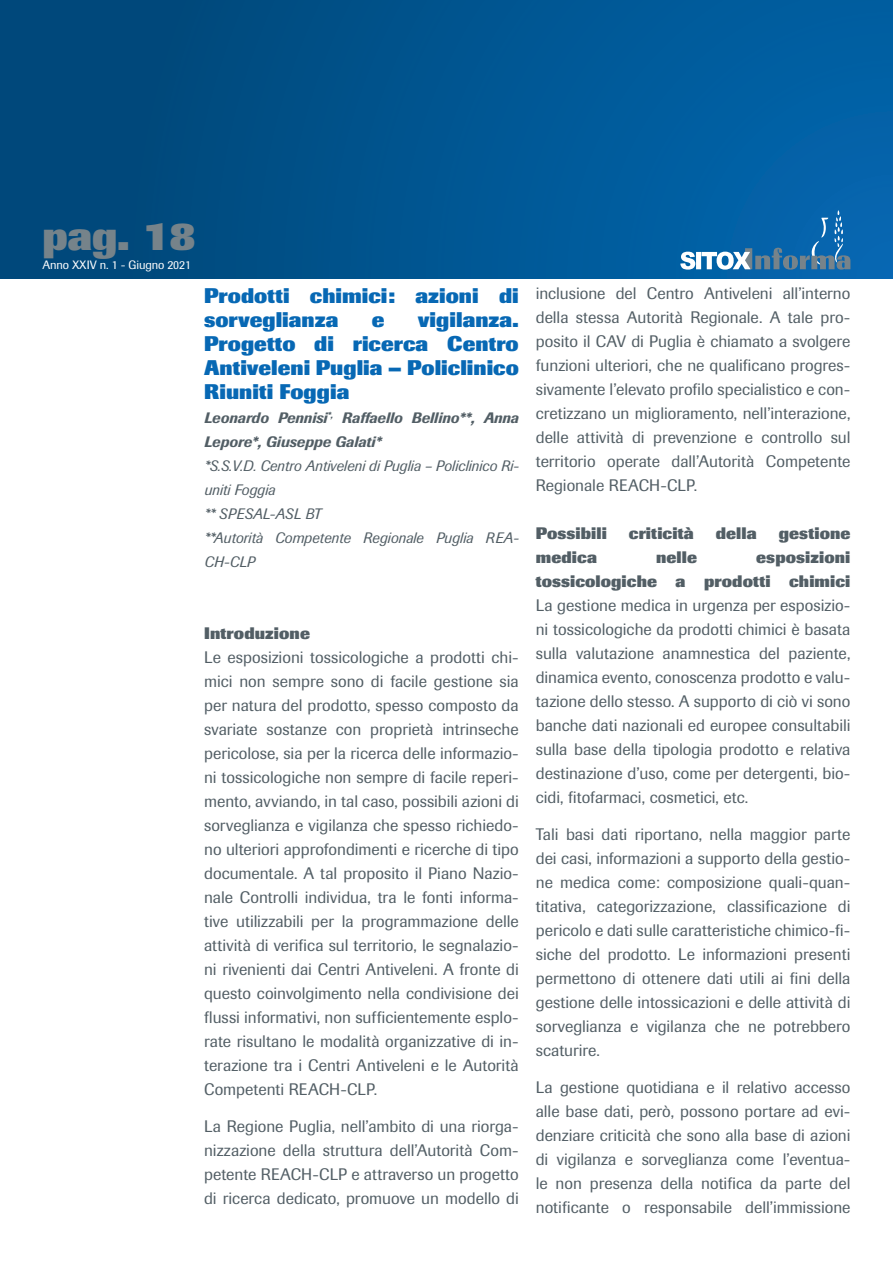
<style>
.page{position:relative;width:893px;height:1263px;background:#fff}
.page>*{position:absolute;margin:0;border:0;box-sizing:border-box;transform-origin:0 0}
.t1{font:800 40.5px "Imago";color:#76838a}
.t2{font:800 21px/24px "Imago";color:#0768b4;text-align:justify}
.t3{font:16.5px/24px "Imago";color:#525e65;text-align:justify}
.t4{font:800 16.5px "Imago";letter-spacing:.005em;color:#525e65}
.t5{font:italic 15px/24px "Imago";color:#525e65}
.t6{font:italic 500 15px/24px "Imago";color:#525e65}
.t7{font:italic 15px "Imago";letter-spacing:.02em;color:#525e65}
.t8{font:12px "Imago";letter-spacing:-.01em;color:#fff}
</style>
<div class="page">
<div style="left:0;top:0;width:893px;height:278px;background:linear-gradient(to right,#004575,#0164ab)"></div>
<svg style="left:680px;top:210px;width:170px;height:60px;background:#2774ad"></svg>
<h1 class="t1" style="left:43px;top:212px;width:155px">pag. 18</h1>
<p class="t8" style="left:43px;top:258px;width:150px">Anno XXIV n. 1 - Giugno 2021</p>
<p class="t2" style="left:204px;top:284px;width:316px">Prodotti chimici: azioni di</p>
<p class="t2" style="left:204px;top:308px;width:136px">sorveglianza</p>
<p class="t2" style="left:372px;top:308px;width:14px">e</p>
<p class="t2" style="left:418px;top:308px;width:102px">vigilanza.</p>
<p class="t2" style="left:204px;top:332px;width:316px">Progetto di ricerca Centro Antiveleni Puglia – Policlinico Riuniti Foggia</p>
<p class="t6" style="left:204px;top:406px;width:316px">Leonardo Pennisi<sup>*,</sup> Raffaello Bellino**, Anna<br>Lepore*, Giuseppe Galati*</p>
<p class="t5" style="left:204px;top:454px;width:316px">*S.S.V.D. Centro Antiveleni di Puglia – Policlinico Ri&shy;uniti Foggia</p>
<p class="t7" style="left:204px;top:505px;width:118px">** SPESAL-ASL BT</p>
<p class="t5" style="left:204px;top:526px;width:316px">**Autorità Competente Regionale Puglia REA-<br>CH-CLP</p>
<p class="t4" style="left:204px;top:623px;width:107px">Introduzione</p>
<p class="t3" style="left:204px;top:645px;width:316px">Le esposizioni tossicologiche a prodotti chi&shy;mici non sempre sono di facile gestione sia per natura del prodotto, spesso composto da svariate sostanze con proprietà intrinseche pericolose, sia per la ricerca delle informazio&shy;ni tossicologiche non sempre di facile reperi&shy;mento, avviando, in tal caso, possibili azioni di sorveglianza e vigilanza che spesso richiedo&shy;no ulteriori approfondimenti e ricerche di tipo documentale. A tal proposito il Piano Nazio&shy;nale Controlli individua, tra le fonti informa&shy;tive utilizzabili per la programmazione delle attività di verifica sul territorio, le segnalazio&shy;ni rivenienti dai Centri Antiveleni. A fronte di questo coinvolgimento nella condivisione dei flussi informativi, non sufficientemente esplo&shy;rate risultano le modalità organizzative di in&shy;terazione tra i Centri Antiveleni e le Autorità Competenti REACH-CLP.</p>
<p class="t3" style="left:204px;top:1114px;width:316px">La Regione Puglia, nell’ambito di una riorga&shy;nizzazione della struttura dell’Autorità Com&shy;petente REACH-CLP e attraverso un progetto di ricerca dedicato, promuove un modello di</p>
<p class="t3" style="left:536px;top:281px;width:316px">inclusione del Centro Antiveleni all’interno della stessa Autorità Regionale. A tale pro&shy;posito il CAV di Puglia è chiamato a svolgere funzioni ulteriori, che ne qualificano progres&shy;sivamente l’elevato profilo specialistico e con&shy;cretizzano un miglioramento, nell’interazione, delle attività di prevenzione e controllo sul territorio operate dall’Autorità Competente Regionale REACH-CLP.</p>
<p class="t4" style="left:536px;top:523px;width:73px">Possibili</p>
<p class="t4" style="left:629px;top:523px;width:67px">criticità</p>
<p class="t4" style="left:716px;top:523px;width:43px">della</p>
<p class="t4" style="left:779px;top:523px;width:73px">gestione</p>
<p class="t4" style="left:536px;top:547px;width:63px">medica</p>
<p class="t4" style="left:656px;top:547px;width:42px">nelle</p>
<p class="t4" style="left:756px;top:547px;width:96px">esposizioni</p>
<p class="t4" style="left:536px;top:571px;width:316px">tossicologiche a prodotti chimici</p>
<p class="t3" style="left:536px;top:593px;width:316px">La gestione medica in urgenza per esposizio&shy;ni tossicologiche da prodotti chimici è basata sulla valutazione anamnestica del paziente, dinamica evento, conoscenza prodotto e valu&shy;tazione dello stesso. A supporto di ciò vi sono banche dati nazionali ed europee consultabili sulla base della tipologia prodotto e relativa destinazione d’uso, come per detergenti, bio&shy;cidi, fitofarmaci, cosmetici, etc.</p>
<p class="t3" style="left:536px;top:822px;width:316px">Tali basi dati riportano, nella maggior parte dei casi, informazioni a supporto della gestio&shy;ne medica come: composizione quali-quan&shy;titativa, categorizzazione, classificazione di pericolo e dati sulle caratteristiche chimico-fi&shy;siche del prodotto. Le informazioni presenti permettono di ottenere dati utili ai fini della gestione delle intossicazioni e delle attività di sorveglianza e vigilanza che ne potrebbero scaturire.</p>
<p class="t3" style="left:536px;top:1075px;width:316px">La gestione quotidiana e il relativo accesso alle base dati, però, possono portare ad evi&shy;denziare criticità che sono alla base di azioni di vigilanza e sorveglianza come l’eventua&shy;le non presenza della notifica da parte del notificante o responsabile dell’immissione</p>
</div>
